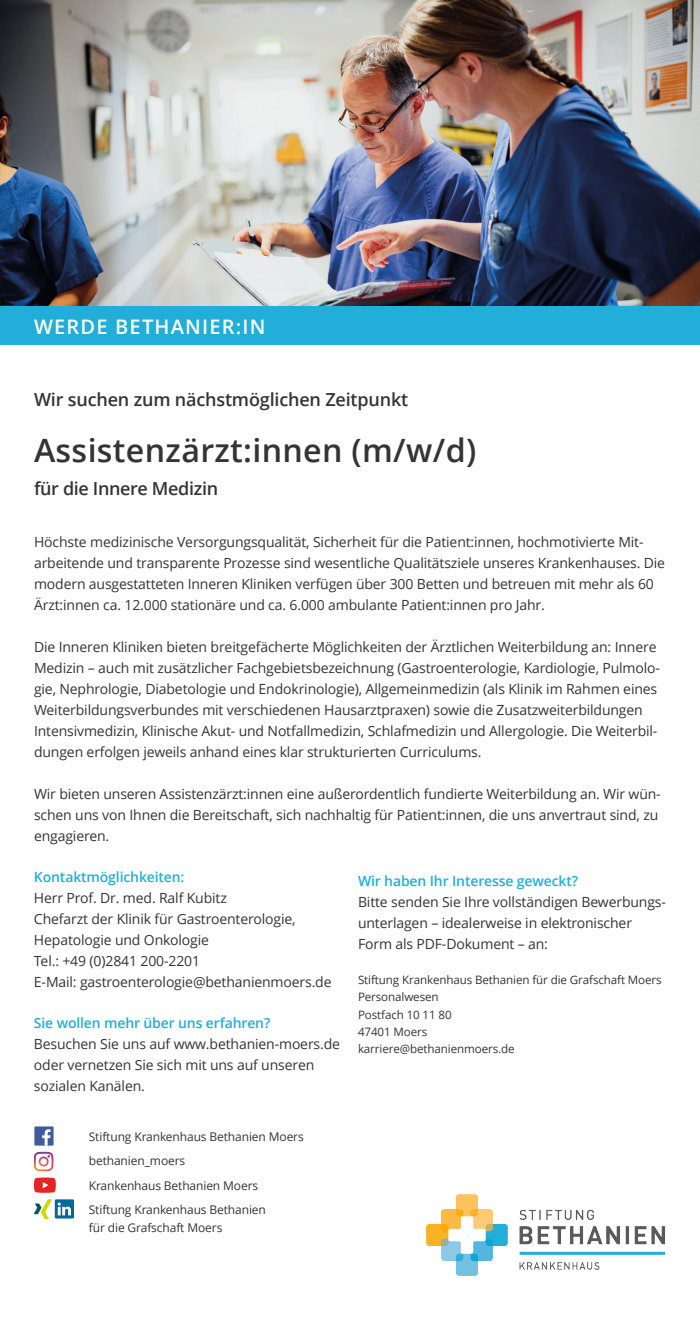
<style>
.page{position:relative;width:700px;height:1320px;background:#fff}
.page>*{position:absolute;margin:0;border:0;box-sizing:border-box;transform-origin:0 0}
.t1{font:600 32.16px "Open Sans";letter-spacing:.01em;color:#343434}
.t2{font:600 20px "Open Sans";letter-spacing:.06em;color:#fff}
.t3{font:600 18px "Open Sans";letter-spacing:-.01em;color:#343434}
.t4{font:14px/21px "Open Sans";letter-spacing:-.01em;color:#343434}
.t5{font:600 14px "Open Sans";letter-spacing:-.01em;color:#21aed9}
.t6{font:12px/24.4px "Open Sans";letter-spacing:-.01em;color:#343434}
.t7{font:11.6px/17.4px "Open Sans";letter-spacing:-.01em;color:#343434}
</style>
<div class="page">
<img style="left:426px;top:1194px;width:239px;height:82px">
<div style="left:0;top:306px;width:699px;height:39px;background:#21aed9"></div>
<img style="left:0;top:0;width:699px;height:306px">
<svg style="left:34px;top:1152px;width:19px;height:19px"></svg>
<svg style="left:34px;top:1199px;width:18px;height:20px"></svg>
<div style="left:34px;top:1127px;width:20px;height:19px;background:#3e5b9b"></div>
<svg style="left:42px;top:1129px;width:9px;height:17px"></svg>
<svg style="left:34px;top:1178px;width:22px;height:15px"></svg>
<div style="left:55px;top:1199px;width:19px;height:20px;background:#01689b"></div>
<svg style="left:58px;top:1203px;width:13px;height:12px"></svg>
<h2 class="t2" style="left:34px;top:313px;width:233px">WERDE BETHANIER:IN</h2>
<p class="t3" style="left:34px;top:387px;width:375px">Wir suchen zum nächstmöglichen Zeitpunkt</p>
<h1 class="t1" style="left:34px;top:428px;width:443px">Assistenzärzt:innen (m/w/d)</h1>
<p class="t3" style="left:34px;top:477px;width:185px">für die Innere Medizin</p>
<p class="t4" style="left:34px;top:532px;width:632px">Höchste medizinische Versorgungsqualität, Sicherheit für die Patient:innen, hochmotivierte Mit&shy;arbeitende und transparente Prozesse sind wesentliche Qualitätsziele unseres Krankenhauses. Die modern ausgestatteten Inneren Kliniken verfügen über 300 Betten und betreuen mit mehr als 60<br>Ärzt:innen ca. 12.000 stationäre und ca. 6.000 ambulante Patient:innen pro Jahr.</p>
<p class="t4" style="left:34px;top:637px;width:627px">Die Inneren Kliniken bieten breitgefächerte Möglichkeiten der Ärztlichen Weiterbildung an: Innere Medizin – auch mit zusätzlicher Fachgebietsbezeichnung (Gastroenterologie, Kardiologie, Pulmolo&shy;gie, Nephrologie, Diabetologie und Endokrinologie), Allgemeinmedizin (als Klinik im Rahmen eines Weiterbildungsverbundes mit verschiedenen Hausarztpraxen) sowie die Zusatzweiterbildungen Intensivmedizin, Klinische Akut- und Notfallmedizin, Schlafmedizin und Allergologie. Die Weiterbil&shy;dungen erfolgen jeweils anhand eines klar strukturierten Curriculums.</p>
<p class="t4" style="left:34px;top:784px;width:627px">Wir bieten unseren Assistenzärzt:innen eine außerordentlich fundierte Weiterbildung an. Wir wün&shy;schen uns von Ihnen die Bereitschaft, sich nachhaltig für Patient:innen, die uns anvertraut sind, zu engagieren.</p>
<p class="t5" style="left:34px;top:867px;width:152px">Kontaktmöglichkeiten:</p>
<p class="t4" style="left:34px;top:887px;width:299px">Herr Prof. Dr. med. Ralf Kubitz<br>Chefarzt der Klinik für Gastroenterologie, Hepatologie und Onkologie<br>Tel.: +49 (0)2841 200-2201<br>E-Mail: gastroenterologie@bethanienmoers.de</p>
<p class="t5" style="left:34px;top:1013px;width:238px">Sie wollen mehr über uns erfahren?</p>
<p class="t4" style="left:34px;top:1033px;width:307px">Besuchen Sie uns auf www.bethanien-moers.de oder vernetzen Sie sich mit uns auf unseren sozialen Kanälen.</p>
<p class="t6" style="left:89px;top:1124px;width:216px">Stiftung Krankenhaus Bethanien Moers bethanien_moers<br>Krankenhaus Bethanien Moers<br>Stiftung Krankenhaus Bethanien</p>
<p class="t6" style="left:89px;top:1215px;width:135px">für die Grafschaft Moers</p>
<p class="t5" style="left:358px;top:871px;width:221px">Wir haben Ihr Interesse geweckt?</p>
<p class="t4" style="left:358px;top:891px;width:309px">Bitte senden Sie Ihre vollständigen Bewerbungs&shy;unterlagen – idealerweise in elektronischer<br>Form als PDF-Dokument – an:</p>
<p class="t7" style="left:358px;top:971px;width:305px">Stiftung Krankenhaus Bethanien für die Grafschaft Moers<br>Personalwesen<br>Postfach 10 11 80<br>47401 Moers<br>karriere@bethanienmoers.de</p>
</div>
